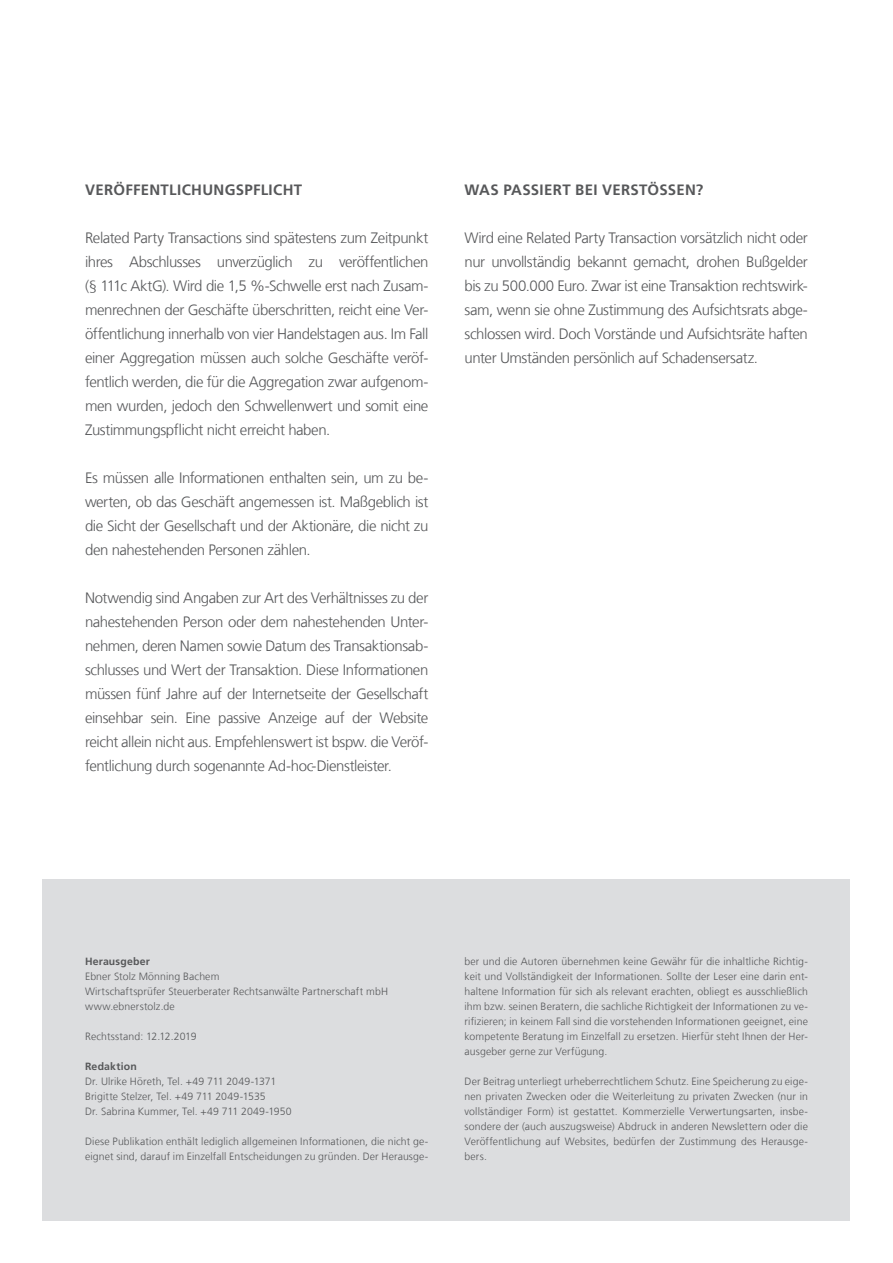
<style>
.page{position:relative;width:893px;height:1263px;background:#fff}
.page>*{position:absolute;margin:0;border:0;box-sizing:border-box;transform-origin:0 0}
.t1{font:300 15px/24px "Frutiger LT Com";letter-spacing:-.03em;color:#57585a;text-align:justify}
.t2{font:700 15px "Frutiger LT Com";letter-spacing:.02em;color:#57585a}
.t3{font:300 10.5px/15px "Frutiger LT Com";letter-spacing:.01em;color:#57585a}
.t4{font:700 10.5px "Frutiger LT Com";letter-spacing:.02em;color:#57585a}
</style>
<div class="page">
<div style="left:43px;top:879px;width:807px;height:341px;background:#dcdddf"></div>
<p class="t2" style="left:85px;top:181px;width:219px">VERÖFFENTLICHUNGSPFLICHT</p>
<p class="t1" style="left:85px;top:226px;width:345px">Related Party Transactions sind spätestens zum Zeitpunkt ihres Abschlusses unverzüglich zu veröffentlichen (§ 111c AktG). Wird die 1,5 %-Schwelle erst nach Zusam&shy;menrechnen der Geschäfte überschritten, reicht eine Ver&shy;öffentlichung innerhalb von vier Handelstagen aus. Im Fall einer Aggregation müssen auch solche Geschäfte veröf&shy;fentlich werden, die für die Aggregation zwar aufgenom&shy;men wurden, jedoch den Schwellenwert und somit eine Zustimmungspflicht nicht erreicht haben.</p>
<p class="t1" style="left:85px;top:466px;width:345px">Es müssen alle Informationen enthalten sein, um zu be&shy;werten, ob das Geschäft angemessen ist. Maßgeblich ist die Sicht der Gesellschaft und der Aktionäre, die nicht zu den nahestehenden Personen zählen.</p>
<p class="t1" style="left:85px;top:586px;width:345px">Notwendig sind Angaben zur Art des Verhältnisses zu der nahestehenden Person oder dem nahestehenden Unter&shy;nehmen, deren Namen sowie Datum des Transaktionsab&shy;schlusses und Wert der Transaktion. Diese Informationen müssen fünf Jahre auf der Internetseite der Gesellschaft einsehbar sein. Eine passive Anzeige auf der Website reicht allein nicht aus. Empfehlenswert ist bspw. die Veröf&shy;fentlichung durch sogenannte Ad-hoc-Dienstleister.</p>
<p class="t2" style="left:465px;top:181px;width:240px">WAS PASSIERT BEI VERSTÖSSEN?</p>
<p class="t1" style="left:465px;top:226px;width:345px">Wird eine Related Party Transaction vorsätzlich nicht oder nur unvollständig bekannt gemacht, drohen Bußgelder bis zu 500.000 Euro. Zwar ist eine Transaktion rechtswirk&shy;sam, wenn sie ohne Zustimmung des Aufsichtsrats abge&shy;schlossen wird. Doch Vorstände und Aufsichtsräte haften unter Umständen persönlich auf Schadensersatz.</p>
<p class="t4" style="left:85px;top:955px;width:66px">Herausgeber</p>
<p class="t3" style="left:85px;top:969px;width:305px">Ebner Stolz Mönning Bachem<br>Wirtschaftsprüfer Steuerberater Rechtsanwälte Partnerschaft mbH www.ebnerstolz.de</p>
<p class="t3" style="left:85px;top:1029px;width:113px">Rechtsstand: 12.12.2019</p>
<p class="t4" style="left:85px;top:1060px;width:53px">Redaktion</p>
<p class="t3" style="left:85px;top:1074px;width:208px">Dr. Ulrike Höreth, Tel. +49 711 2049-1371<br>Brigitte Stelzer, Tel. +49 711 2049-1535<br>Dr. Sabrina Kummer, Tel. +49 711 2049-1950</p>
<p class="t3" style="left:85px;top:1134px;width:345px">Diese Publikation enthält lediglich allgemeinen Informationen, die nicht ge&shy;eignet sind, darauf im Einzelfall Entscheidungen zu gründen. Der Herausge-</p>
<p class="t3" style="left:465px;top:954px;width:345px;text-align:justify">ber und die Autoren übernehmen keine Gewähr für die inhaltliche Richtig&shy;keit und Vollständigkeit der Informationen. Sollte der Leser eine darin ent&shy;haltene Information für sich als relevant erachten, obliegt es ausschließlich ihm bzw. seinen Beratern, die sachliche Richtigkeit der Informationen zu ve&shy;rifizieren; in keinem Fall sind die vorstehenden Informationen geeignet, eine kompetente Beratung im Einzelfall zu ersetzen. Hierfür steht Ihnen der Her&shy;ausgeber gerne zur Verfügung.</p>
<p class="t3" style="left:465px;top:1074px;width:345px;text-align:justify">Der Beitrag unterliegt urheberrechtlichem Schutz. Eine Speicherung zu eige&shy;nen privaten Zwecken oder die Weiterleitung zu privaten Zwecken (nur in vollständiger Form) ist gestattet. Kommerzielle Verwertungsarten, insbe&shy;sondere der (auch auszugsweise) Abdruck in anderen Newslettern oder die Veröffentlichung auf Websites, bedürfen der Zustimmung des Herausge&shy;bers.</p>
</div>
